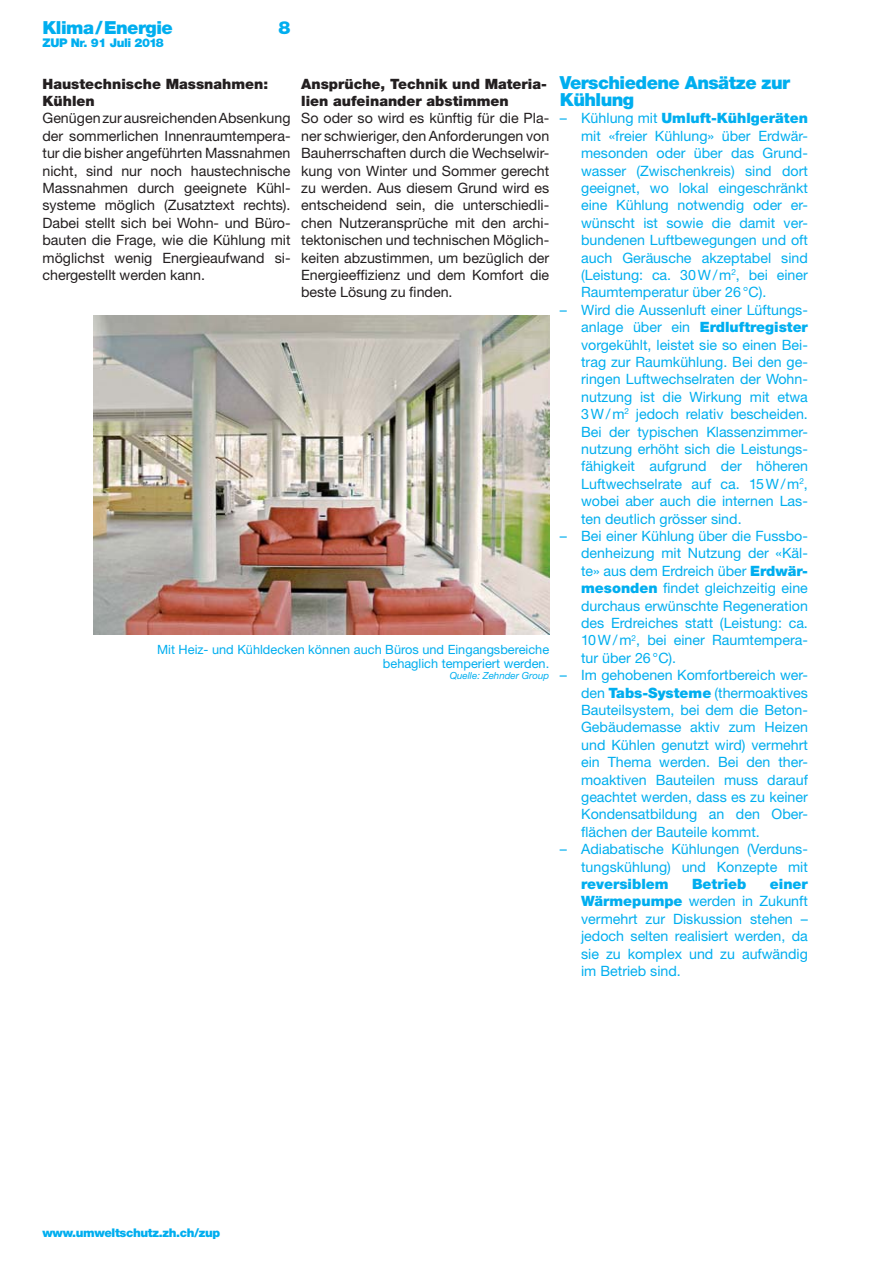
<style>
.page{position:relative;width:893px;height:1263px;background:#fff}
.page>*{position:absolute;margin:0;border:0;box-sizing:border-box;transform-origin:0 0}
.t1{font:900 18px/17.2px "Helvetica Neue LT Std";letter-spacing:-.03em;color:#00aeef}
.t2{font:14.25px/17.4px "Helvetica Neue LT Std";color:#00aeef;text-align:justify}
.t3{font:14.25px/17.4px "Helvetica Neue LT Std";color:#231f20;text-align:justify}
.t4{font:900 14.25px/17.4px "Helvetica Neue LT Std";color:#231f20}
.t5{font:900 14.25px "Helvetica Neue LT Std";color:#00aeef}
.t6{font:12.75px/13.5px "Helvetica Neue LT Std";color:#00aeef;text-align:right}
.t7{font:900 12px "Helvetica Neue LT Std";letter-spacing:-.03em;color:#00aeef}
.t8{font:italic 9.75px "Helvetica Neue LT Std";color:#00aeef}
.s1{font-weight:900}
</style>
<div class="page">
<img style="left:93px;top:315px;width:456px;height:319px">
<p class="t1" style="left:43px;top:21px;width:132px">Klima / Energie</p>
<p class="t1" style="left:279px;top:21px;width:14px">8</p>
<p class="t7" style="left:43px;top:38px;width:123px">ZUP Nr. 91 Juli 2018</p>
<p class="t4" style="left:43px;top:76px;width:227px">Haustechnische Massnahmen:<br>Kühlen</p>
<p class="t3" style="left:43px;top:111px;width:250px">Genügen zur ausreichenden Absen kung der sommerlichen Innenraumtempera&shy;tur die bisher angeführten Massnahmen nicht, sind nur noch haustechnische Massnahmen durch geeignete Kühl&shy;systeme möglich (Zusatztext rechts).<br>Dabei stellt sich bei Wohn- und Büro&shy;bauten die Frage, wie die Kühlung mit möglichst wenig Energieaufwand si&shy;chergestellt werden kann.</p>
<p class="t4" style="left:301px;top:76px;width:247px">Ansprüche, Technik und Materia&shy;lien aufeinander abstimmen</p>
<p class="t3" style="left:301px;top:111px;width:250px">So oder so wird es künftig für die Pla&shy;ner schwieriger, den Anforderungen von Bauherrschaften durch die Wechselwir&shy;kung von Winter und Sommer gerecht zu werden. Aus diesem Grund wird es entscheidend sein, die unterschiedli&shy;chen Nutzeransprüche mit den archi&shy;tektonischen und technischen Möglich&shy;keiten abzustimmen, um bezüglich der Energieeffizienz und dem Komfort die beste Lösung zu finden.</p>
<p class="t6" style="left:157px;top:644px;width:394px">Mit Heiz- und Kühldecken können auch Büros und Eingangsbereiche behaglich temperiert werden.</p>
<p class="t8" style="left:450px;top:670px;width:101px">Quelle: Zehnder Group</p>
<p class="t1" style="left:560px;top:76px;width:232px">Verschiedene Ansätze zur<br>Kühlung</p>
<p class="t2" style="left:581px;top:111px;width:228px;text-indent:-21px">– Kühlung mit <span class="s1">Umluft-Kühlgeräten </span>mit «freier Kühlung» über Erdwär&shy;mesonden oder über das Grund&shy;wasser (Zwischenkreis) sind dort geeignet, wo lokal eingeschränkt eine Kühlung notwendig oder er&shy;wünscht ist sowie die damit ver&shy;bundenen Luftbewegungen und oft auch Geräusche akzeptabel sind (Leistung: ca. 30 W / m<sup>2</sup>, bei einer Raumtemperatur über 26 °C).</p>
<p class="t2" style="left:581px;top:303px;width:228px;text-indent:-21px">– Wird die Aussenluft einer Lüftungs&shy;anlage über ein <span class="s1">Erdluftregister </span>vorgekühlt, leistet sie so einen Bei&shy;trag zur Raumkühlung. Bei den ge&shy;ringen Luftwechselraten der Wohn&shy;nutzung ist die Wirkung mit etwa 3 W / m<sup>2</sup> jedoch relativ bescheiden.<br>Bei der typischen Klassenzimmer&shy;nutzung erhöht sich die Leistungs&shy;fähigkeit aufgrund der höheren Luftwechselrate auf ca. 15 W / m<sup>2</sup>, wobei aber auch die internen Las&shy;ten deutlich grösser sind.</p>
<p class="t2" style="left:581px;top:529px;width:228px;text-indent:-21px">– Bei einer Kühlung über die Fussbo&shy;denheizung mit Nutzung der «Käl&shy;te» aus dem Erdreich über <span class="s1">Erdwär&shy;mesonden</span> findet gleichzeitig eine durchaus erwünschte Regeneration des Erdreiches statt (Leistung: ca.<br>10 W / m<sup>2</sup>, bei einer Raumtempera&shy;tur über 26 °C).</p>
<p class="t2" style="left:581px;top:668px;width:228px;text-indent:-21px">– Im gehobenen Komfortbereich wer&shy;den <span class="s1">Tabs-Systeme</span> (thermoaktives Bauteilsystem, bei dem die Beton-Gebäudemasse aktiv zum Heizen und Kühlen genutzt wird) vermehrt ein Thema werden. Bei den ther&shy;moaktiven Bauteilen muss darauf geachtet werden, dass es zu keiner Kondensatbildung an den Ober&shy;flächen der Bauteile kommt.</p>
<p class="t2" style="left:560px;top:842px;width:250px;text-align:right">– Adiabatische Kühlungen (Verduns&shy;tungskühlung) und Konzepte mit</p>
<p class="t5" style="left:581px;top:878px;width:89px">reversiblem</p>
<p class="t5" style="left:692px;top:878px;width:56px">Betrieb</p>
<p class="t2" style="left:581px;top:877px;width:228px;text-indent:189px"><span class="s1">einer Wärmepumpe</span> werden in Zukunft vermehrt zur Diskussion stehen – jedoch selten realisiert werden, da sie zu komplex und zu aufwändig im Betrieb sind.</p>
<p class="t7" style="left:43px;top:1229px;width:179px">www.umweltschutz.zh.ch/zup</p>
</div>
